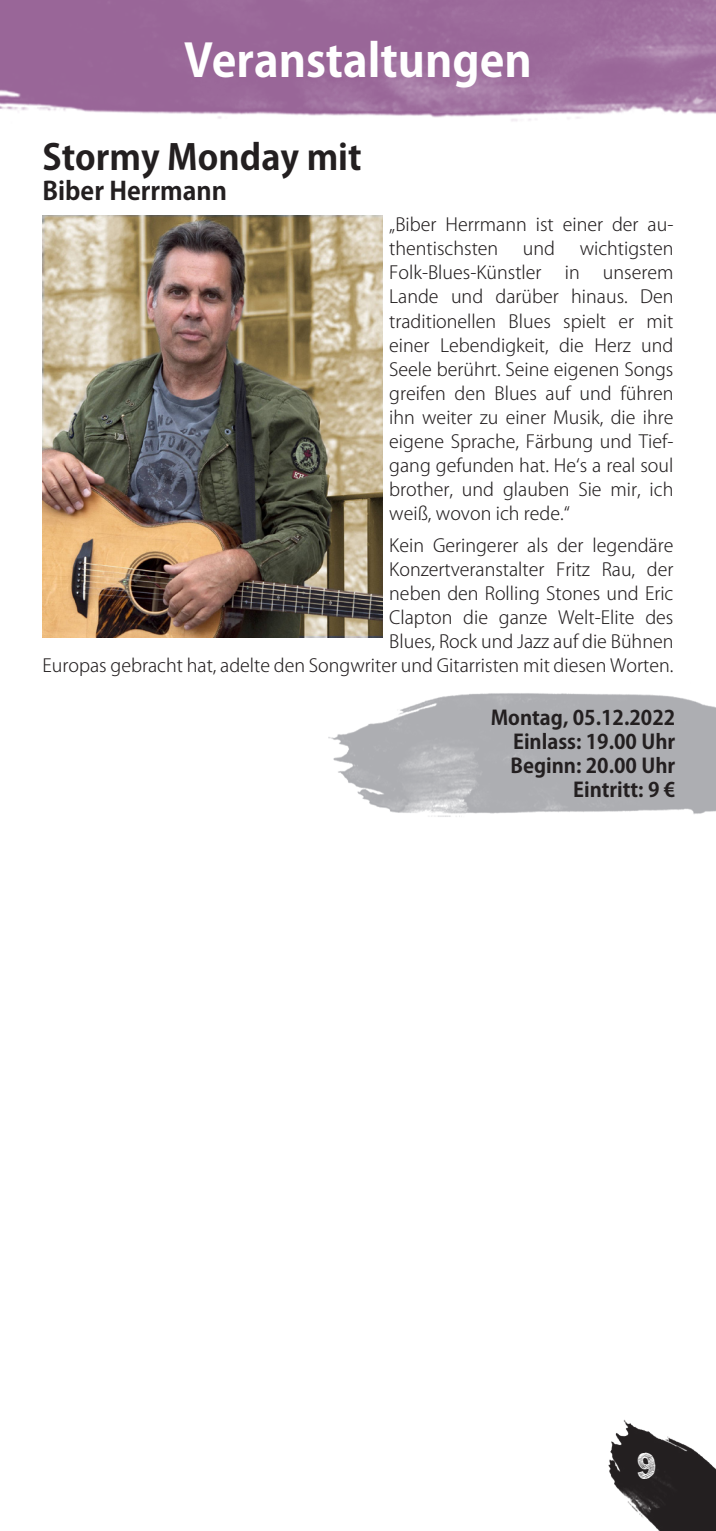
<style>
.page{position:relative;width:716px;height:1531px;background:#fff}
.page>*{position:absolute;margin:0;border:0;box-sizing:border-box;transform-origin:0 0}
.t1{font:700 45px "Koz Go Pr 6 N";color:#fff}
.t2{font:37.5px "Sketch Rockwell";color:#fff}
.t3{font:700 35px "Koz Go Pr 6 N";color:#231f20}
.t4{font:700 25px "Koz Go Pr 6 N";color:#231f20}
.t5{font:700 20px "Koz Go Pr 6 N";color:#231f20}
.t6{font:300 18px/24px "Koz Go Pr 6 N";color:#231f20}
</style>
<div class="page">
<img style="left:0;top:0;width:716px;height:121px">
<img style="left:608px;top:1420px;width:108px;height:111px">
<img style="left:43px;top:216px;width:339px;height:422px">
<img style="left:328px;top:693px;width:388px;height:124px">
<p class="t1" style="left:184px;top:35px;width:349px">Veranstaltungen</p>
<p class="t3" style="left:43px;top:137px;width:320px">Stormy Monday mit</p>
<p class="t4" style="left:43px;top:177px;width:186px">Biber Herrmann</p>
<p class="t6" style="left:389px;top:213px;width:286px">„Biber Herrmann ist einer der au&shy;thentischsten</p>
<p class="t6" style="left:523px;top:237px;width:34px">und</p>
<p class="t6" style="left:579px;top:237px;width:95px">wichtigsten</p>
<p class="t6" style="left:389px;top:261px;width:154px">Folk-Blues-Künstler</p>
<p class="t6" style="left:565px;top:261px;width:16px">in</p>
<p class="t6" style="left:389px;top:261px;width:286px;text-align:justify;text-indent:214px">unserem Lande und darüber hinaus. Den traditionellen Blues spielt er mit einer Lebendigkeit, die Herz und Seele berührt. Seine eigenen Songs greifen den Blues auf und führen ihn weiter zu einer Musik, die ihre eigene Sprache, Färbung und Tief&shy;gang gefunden hat. He‘s a real soul brother, und glauben Sie mir, ich weiß, wovon ich rede.“</p>
<p class="t6" style="left:43px;top:533px;width:632px;text-align:right">Kein Geringerer als der legendäre<br>Konzertveranstalter Fritz Rau, der<br>neben den Rolling Stones und Eric<br>Clapton die ganze Welt-Elite des<br>Blues, Rock und Jazz auf die Bühnen<br>Europas gebracht hat, adelte den Songwriter und Gitarristen mit diesen Worten.</p>
<p class="t5" style="left:491px;top:706px;width:186px">Montag, 05.12.2022</p>
<p class="t5" style="left:513px;top:730px;width:164px">Einlass: 19.00 Uhr</p>
<p class="t5" style="left:510px;top:754px;width:166px">Beginn: 20.00 Uhr</p>
<p class="t5" style="left:573px;top:778px;width:104px">Eintritt: 9 €</p>
<p class="t2" style="left:636px;top:1445px;width:22px">9</p>
</div>
